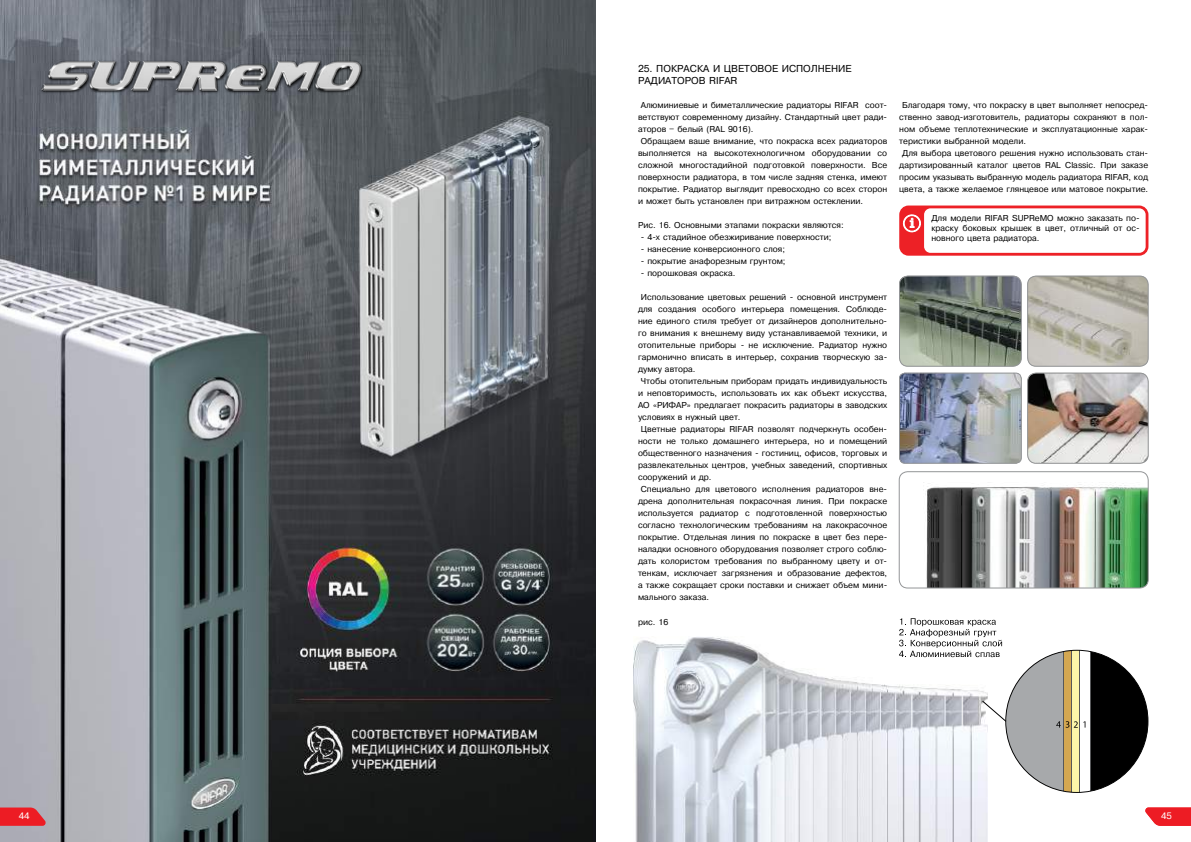
<style>
.page{position:relative;width:1191px;height:842px;background:#fff}
.page>*{position:absolute;margin:0;border:0;box-sizing:border-box;transform-origin:0 0}
.t1{font:10px/12px "Pragmatica Cyrillic";color:#000}
.t2{font:9.3px "Pragmatica Cyrillic";color:#fff}
.t3{font:8.5px/10.2px "Pragmatica Cyrillic";color:#000;text-align:justify}
</style>
<div class="page">
<img style="left:0;top:0;width:595px;height:842px">
<img style="left:633px;top:637px;width:354px;height:205px">
<svg style="left:899px;top:618px;width:249px;height:175px"></svg>
<div style="left:899px;top:206px;width:249px;height:50px;background:#ed2126;border-radius:9px"></div>
<div style="left:924px;top:208px;width:221px;height:45px;background:#fff;border-radius:6px"></div>
<svg style="left:903px;top:215px;width:17px;height:17px"></svg>
<img style="left:923px;top:482px;width:225px;height:106px">
<div style="left:899px;top:471px;width:249px;height:117px;border:1px solid #939597;border-radius:9px"></div>
<img style="left:899px;top:373px;width:122px;height:90px">
<div style="left:899px;top:373px;width:122px;height:90px;border:1px solid #939597;border-radius:6px"></div>
<img style="left:899px;top:276px;width:122px;height:90px">
<div style="left:899px;top:276px;width:122px;height:90px;border:1px solid #939597;border-radius:9px"></div>
<img style="left:1027px;top:373px;width:121px;height:90px">
<div style="left:1027px;top:373px;width:121px;height:90px;border:1px solid #939597;border-radius:9px"></div>
<img style="left:1027px;top:276px;width:121px;height:90px">
<div style="left:1027px;top:276px;width:121px;height:90px;border:1px solid #939597;border-radius:9px"></div>
<svg style="left:1145px;top:807px;width:46px;height:19px"></svg>
<svg style="left:0;top:807px;width:47px;height:19px"></svg>
<img style="left:39px;top:60px;width:324px;height:34px">
<p class="t1" style="left:638px;top:63px;width:215px">25. ПОКРАСКА И ЦВЕТОВОЕ ИСПОЛНЕНИЕ<br>РАДИАТОРОВ RIFAR</p>
<p class="t3" style="left:641px;top:100px;width:248px">Алюминиевые и биметаллические радиаторы RIFAR соот-</p>
<p class="t3" style="left:638px;top:112px;width:251px">ветствуют современному дизайну. Стандартный цвет ради-</p>
<p class="t3" style="left:638px;top:124px;width:117px">аторов – белый (RAL 9016).</p>
<p class="t3" style="left:641px;top:136px;width:248px">Обращаем ваше внимание, что покраска всех радиаторов</p>
<p class="t3" style="left:638px;top:148px;width:251px">выполняется на высокотехнологичном оборудовании со</p>
<p class="t3" style="left:638px;top:160px;width:251px">сложной многостадийной подготовкой поверхности. Все</p>
<p class="t3" style="left:638px;top:172px;width:251px">поверхности радиатора, в том числе задняя стенка, имеют</p>
<p class="t3" style="left:638px;top:184px;width:251px">покрытие. Радиатор выглядит превосходно со всех сторон</p>
<p class="t3" style="left:638px;top:196px;width:227px">и может быть установлен при витражном остеклении.</p>
<p class="t3" style="left:638px;top:220px;width:207px">Рис. 16. Основными этапами покраски являются:</p>
<p class="t3" style="left:641px;top:232px;width:192px">- 4-х стадийное обезжиривание поверхности;</p>
<p class="t3" style="left:641px;top:244px;width:146px">- нанесение конверсионного слоя;</p>
<p class="t3" style="left:641px;top:256px;width:146px">- покрытие анафорезным грунтом;</p>
<p class="t3" style="left:641px;top:268px;width:96px">- порошковая окраска.</p>
<p class="t3" style="left:641px;top:292px;width:248px">Использование цветовых решений - основной инструмент</p>
<p class="t3" style="left:638px;top:304px;width:251px">для создания особого интерьера помещения. Соблюде-</p>
<p class="t3" style="left:638px;top:316px;width:251px">ние единого стиля требует от дизайнеров дополнительно-</p>
<p class="t3" style="left:638px;top:328px;width:251px">го внимания к внешнему виду устанавливаемой техники, и</p>
<p class="t3" style="left:638px;top:340px;width:251px">отопительные приборы - не исключение. Радиатор нужно</p>
<p class="t3" style="left:638px;top:352px;width:251px">гармонично вписать в интерьер, сохранив творческую за-</p>
<p class="t3" style="left:638px;top:364px;width:59px">думку автора.</p>
<p class="t3" style="left:641px;top:376px;width:248px">Чтобы отопительным приборам придать индивидуальность</p>
<p class="t3" style="left:638px;top:388px;width:251px">и неповторимость, использовать их как объект искусства,</p>
<p class="t3" style="left:638px;top:400px;width:251px">АО «РИФАР» предлагает покрасить радиаторы в заводских</p>
<p class="t3" style="left:638px;top:412px;width:104px">условиях в нужный цвет.</p>
<p class="t3" style="left:641px;top:424px;width:248px">Цветные радиаторы RIFAR позволят подчеркнуть особен-</p>
<p class="t3" style="left:638px;top:436px;width:251px">ности не только домашнего интерьера, но и помещений</p>
<p class="t3" style="left:638px;top:448px;width:251px">общественного назначения - гостиниц, офисов, торговых и</p>
<p class="t3" style="left:638px;top:460px;width:251px">развлекательных центров, учебных заведений, спортивных</p>
<p class="t3" style="left:638px;top:472px;width:75px">сооружений и др.</p>
<p class="t3" style="left:641px;top:484px;width:248px">Специально для цветового исполнения радиаторов вне-</p>
<p class="t3" style="left:638px;top:496px;width:251px">дрена дополнительная покрасочная линия. При покраске</p>
<p class="t3" style="left:638px;top:508px;width:251px">используется радиатор с подготовленной поверхностью</p>
<p class="t3" style="left:638px;top:520px;width:251px">согласно технологическим требованиям на лакокрасочное</p>
<p class="t3" style="left:638px;top:532px;width:251px">покрытие. Отдельная линия по покраске в цвет без пере-</p>
<p class="t3" style="left:638px;top:544px;width:251px">наладки основного оборудования позволяет строго соблю-</p>
<p class="t3" style="left:638px;top:556px;width:251px">дать колористом требования по выбранному цвету и от-</p>
<p class="t3" style="left:638px;top:568px;width:251px">тенкам, исключает загрязнения и образование дефектов,</p>
<p class="t3" style="left:638px;top:580px;width:251px">а также сокращает сроки поставки и снижает объем мини-</p>
<p class="t3" style="left:638px;top:592px;width:73px">мального заказа.</p>
<p class="t3" style="left:638px;top:617px;width:32px">рис. 16</p>
<p class="t3" style="left:902px;top:100px;width:248px">Благодаря тому, что покраску в цвет выполняет непосред-</p>
<p class="t3" style="left:899px;top:112px;width:250px">ственно завод-изготовитель, радиаторы сохраняют в пол-</p>
<p class="t3" style="left:899px;top:124px;width:250px">ном объеме теплотехнические и эксплуатационные харак-</p>
<p class="t3" style="left:899px;top:136px;width:128px">теристики выбранной модели.</p>
<p class="t3" style="left:902px;top:148px;width:248px">Для выбора цветового решения нужно использовать стан-</p>
<p class="t3" style="left:899px;top:160px;width:250px">дартизированный каталог цветов RAL Classic. При заказе</p>
<p class="t3" style="left:899px;top:172px;width:250px">просим указывать выбранную модель радиатора RIFAR, код</p>
<p class="t3" style="left:899px;top:184px;width:250px">цвета, а также желаемое глянцевое или матовое покрытие.</p>
<p class="t3" style="left:931px;top:213px;width:210px">Для модели RIFAR SUPReMO можно заказать по&shy;краску боковых крышек в цвет, отличный от ос&shy;новного цвета радиатора.</p>
<p class="t2" style="left:19px;top:811px;width:12px">44</p>
<p class="t2" style="left:1161px;top:811px;width:12px">45</p>
</div>
